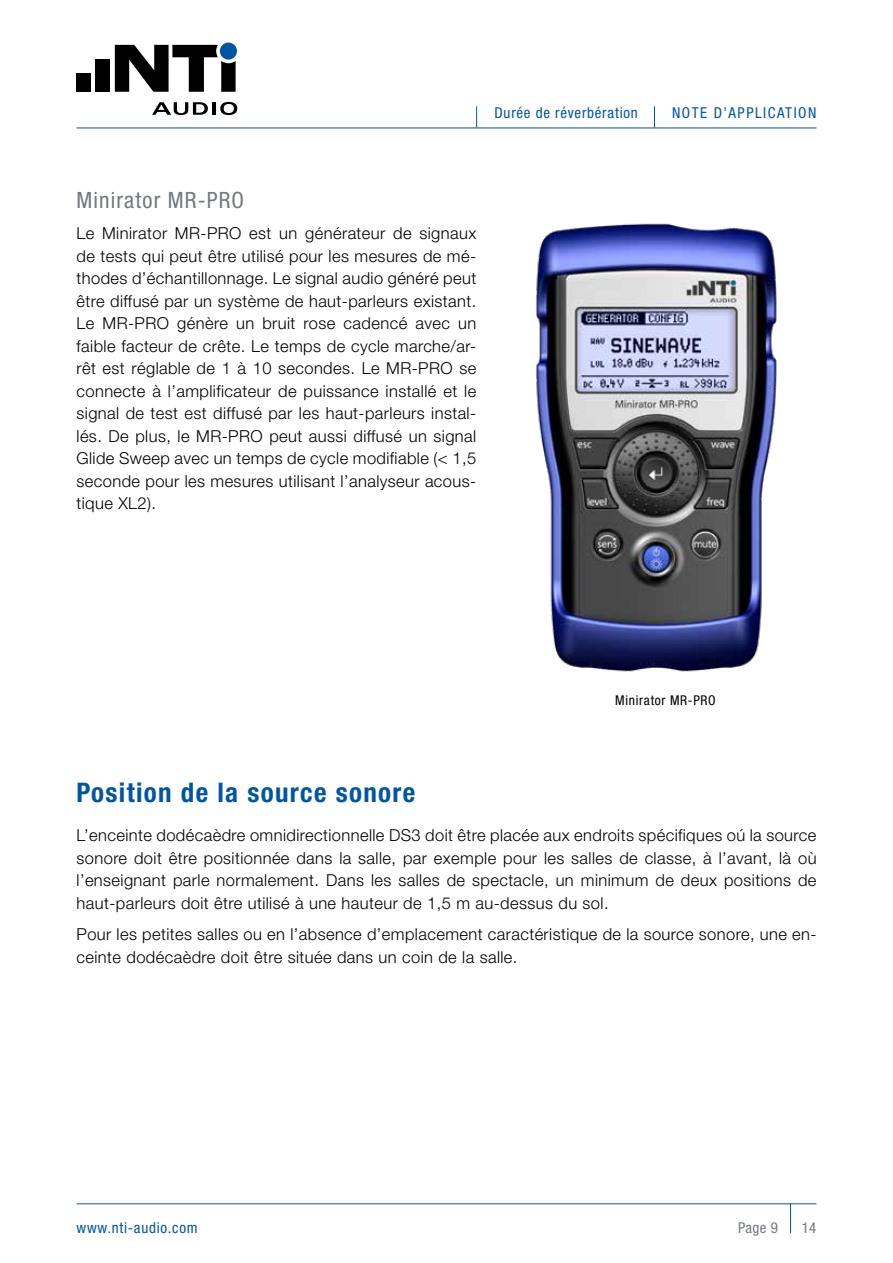
<style>
.page{position:relative;width:893px;height:1263px;background:#fff}
.page>*{position:absolute;margin:0;border:0;box-sizing:border-box;transform-origin:0 0}
.t1{font:700 condensed 27px "Helvetica Neue";letter-spacing:.05em;color:#0056a4}
.t2{font:condensed 22.5px "Helvetica Neue";letter-spacing:.05em;color:#74797f}
.t3{font:300 16.5px/22.5px "Helvetica Neue";letter-spacing:.025em;color:#000;text-align:justify}
.t4{font:condensed 15px "Helvetica Neue";letter-spacing:.05em;color:#0056a4}
.t5{font:condensed 15px "Helvetica Neue";letter-spacing:.1em;color:#0056a4}
.t6{font:condensed 15px "Helvetica Neue";letter-spacing:.025em;color:#74797f}
.t7{font:condensed 13.5px "Helvetica Neue";letter-spacing:.05em;color:#000}
</style>
<div class="page">
<hr style="left:790px;top:1203px;width:1px;height:30px;background:#0056a4">
<svg style="left:476px;top:106px;width:1px;height:22px"></svg>
<svg style="left:654px;top:106px;width:1px;height:22px"></svg>
<img style="left:536px;top:223px;width:241px;height:449px">
<hr style="left:77px;top:1203px;width:739px;height:1px;background:#0056a4">
<hr style="left:77px;top:128px;width:739px;height:1px;background:#0056a4">
<div style="left:96px;top:59px;width:14px;height:33px;background:#000"></div>
<div style="left:77px;top:73px;width:14px;height:19px;background:#000"></div>
<svg style="left:152px;top:102px;width:56px;height:13px"></svg>
<hr style="left:212px;top:102px;width:4px;height:13px;background:#000">
<svg style="left:220px;top:102px;width:17px;height:13px"></svg>
<svg style="left:115px;top:45px;width:121px;height:47px"></svg>
<div style="left:220px;top:43px;width:17px;height:17px;background:#0056a4;border-radius:50%"></div>
<p class="t4" style="left:495px;top:104px;width:145px">Durée de réverbération</p>
<p class="t5" style="left:672px;top:104px;width:146px">NOTE D’APPLICATION</p>
<h2 class="t2" style="left:77px;top:187px;width:169px">Minirator MR-PRO</h2>
<p class="t3" style="left:77px;top:222px;width:401px">Le Minirator MR-PRO est un générateur de signaux de tests qui peut être utilisé pour les mesures de mé&shy;thodes d’échantillonnage. Le signal audio généré peut être diffusé par un système de haut-parleurs existant.<br>Le MR-PRO génère un bruit rose cadencé avec un faible facteur de crête. Le temps de cycle marche/ar&shy;rêt est réglable de 1 à 10 secondes. Le MR-PRO se connecte à l’amplificateur de puissance installé et le signal de test est diffusé par les haut-parleurs instal&shy;lés. De plus, le MR-PRO peut aussi diffusé un signal Glide Sweep avec un temps de cycle modifiable (&lt; 1,5 seconde pour les mesures utilisant l’analyseur acous&shy;tique XL2).</p>
<p class="t7" style="left:615px;top:692px;width:102px">Minirator MR-PRO</p>
<h1 class="t1" style="left:77px;top:776px;width:340px">Position de la source sonore</h1>
<p class="t3" style="left:77px;top:824px;width:741px">L’enceinte dodécaèdre omnidirectionnelle DS3 doit être placée aux endroits spécifiques oú la source sonore doit être positionnée dans la salle, par exemple pour les salles de classe, à l’avant, là où l’enseignant parle normalement. Dans les salles de spectacle, un minimum de deux positions de haut-parleurs doit être utilisé à une hauteur de 1,5 m au-dessus du sol.</p>
<p class="t3" style="left:77px;top:922px;width:741px">Pour les petites salles ou en l’absence d’emplacement caractéristique de la source sonore, une en&shy;ceinte dodécaèdre doit être située dans un coin de la salle.</p>
<p class="t4" style="left:77px;top:1219px;width:123px">www.nti-audio.com</p>
<p class="t6" style="left:738px;top:1219px;width:42px">Page 9</p>
<p class="t6" style="left:802px;top:1219px;width:16px">14</p>
</div>
